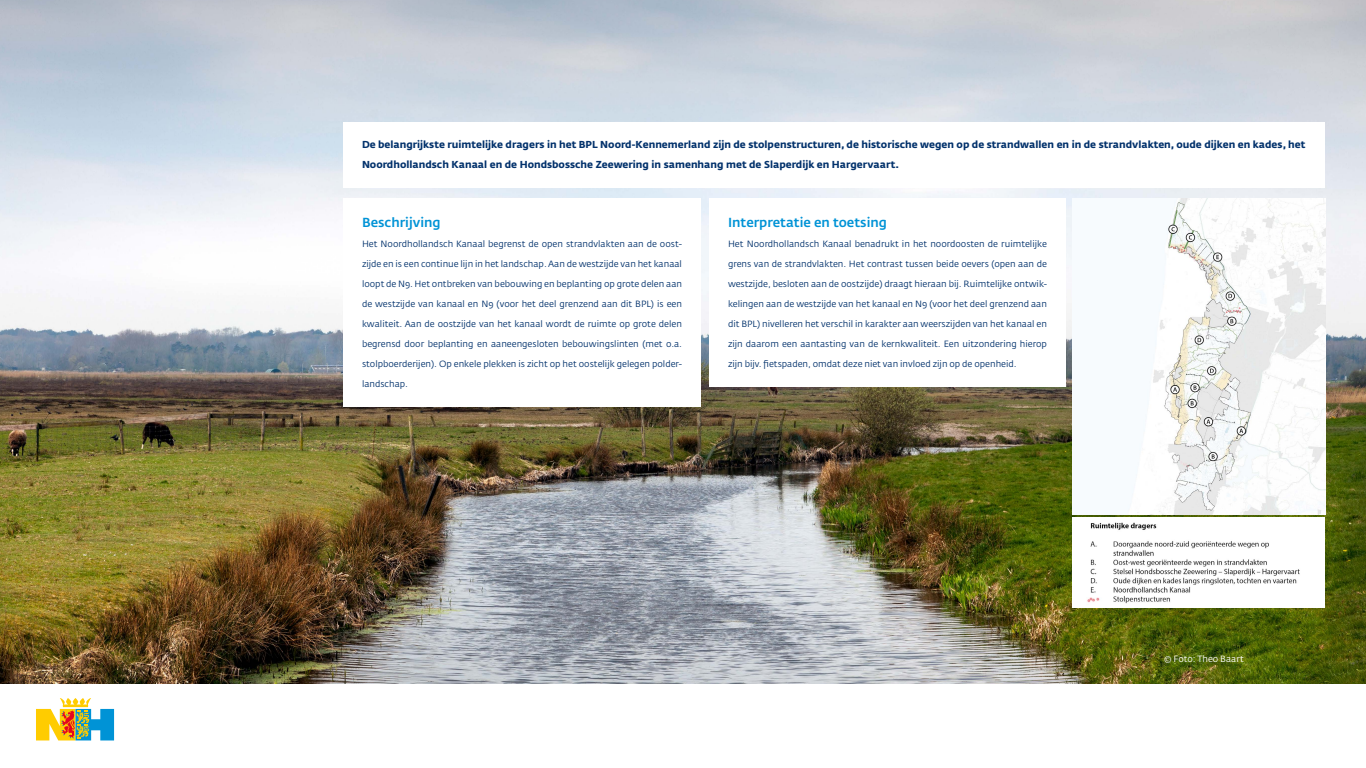
<style>
.page{position:relative;width:1366px;height:768px;background:#fff}
.page>*{position:absolute;margin:0;border:0;box-sizing:border-box;transform-origin:0 0}
.Txt{font:500 13px "Fedra Sans Std";color:#0093d6}
.txt_bold{font:700 10px/20px "Fedra Sans Std";color:#03326c}
.Txt-2{font:9px "Fedra Sans Std";color:#03326c}
.t1{font:9px "Fedra Sans Std";color:#fff}
</style>
<div class="page">
<img style="left:0;top:0;width:1366px;height:684px">
<svg style="left:36px;top:698px;width:78px;height:42px"></svg>
<img style="left:1072px;top:198px;width:253px;height:317px">
<img style="left:1072px;top:517px;width:253px;height:90px">
<div style="left:709px;top:198px;width:357px;height:188px;background:#fff"></div>
<div style="left:343px;top:198px;width:358px;height:208px;background:#fff"></div>
<div style="left:343px;top:122px;width:982px;height:66px;background:#fff"></div>
<p class="txt_bold" style="left:362px;top:135px;width:945px">De belangrijkste ruimtelijke dragers in het BPL Noord-Kennemerland zijn de stolpenstructuren, de historische wegen op de strandwallen en in de strandvlakten, oude dijken en kades, het<br>Noordhollandsch Kanaal en de Hondsbossche Zeewering in samenhang met de Slaperdijk en Hargervaart.</p>
<p class="Txt" style="left:362px;top:214px;width:80px">Beschrijving</p>
<p class="Txt-2" style="left:362px;top:239px;width:321px">Het Noordhollandsch Kanaal begrenst de open strandvlakten aan de oost-</p>
<p class="Txt-2" style="left:362px;top:259px;width:322px">zijde en is een continue lijn in het landschap. Aan de westzijde van het kanaal</p>
<p class="Txt-2" style="left:362px;top:279px;width:322px">loopt de N9. Het ontbreken van bebouwing en beplanting op grote delen aan</p>
<p class="Txt-2" style="left:362px;top:299px;width:322px">de westzijde van kanaal en N9 (voor het deel grenzend aan dit BPL) is een</p>
<p class="Txt-2" style="left:362px;top:319px;width:322px">kwaliteit. Aan de oostzijde van het kanaal wordt de ruimte op grote delen</p>
<p class="Txt-2" style="left:362px;top:339px;width:322px">begrensd door beplanting en aaneengesloten bebouwingslinten (met o.a.</p>
<p class="Txt-2" style="left:362px;top:359px;width:321px">stolpboerderijen). Op enkele plekken is zicht op het oostelijk gelegen polder-</p>
<p class="Txt-2" style="left:362px;top:379px;width:48px">landschap.</p>
<p class="Txt" style="left:728px;top:214px;width:161px">Interpretatie en toetsing</p>
<p class="Txt-2" style="left:728px;top:239px;width:321px">Het Noordhollandsch Kanaal benadrukt in het noordoosten de ruimtelijke</p>
<p class="Txt-2" style="left:728px;top:259px;width:320px">grens van de strandvlakten. Het contrast tussen beide oevers (open aan de</p>
<p class="Txt-2" style="left:728px;top:279px;width:321px">westzijde, besloten aan de oostzijde) draagt hieraan bij. Ruimtelijke ontwik-</p>
<p class="Txt-2" style="left:728px;top:299px;width:320px">kelingen aan de westzijde van het kanaal en N9 (voor het deel grenzend aan</p>
<p class="Txt-2" style="left:728px;top:319px;width:321px">dit BPL) nivelleren het verschil in karakter aan weerszijden van het kanaal en</p>
<p class="Txt-2" style="left:728px;top:339px;width:320px">zijn daarom een aantasting van de kernkwaliteit. Een uitzondering hierop</p>
<p class="Txt-2" style="left:728px;top:359px;width:290px">zijn bijv. fietspaden, omdat deze niet van invloed zijn op de openheid.</p>
<p class="t1" style="left:1164px;top:653px;width:82px">© Foto: Theo Baart</p>
</div>
